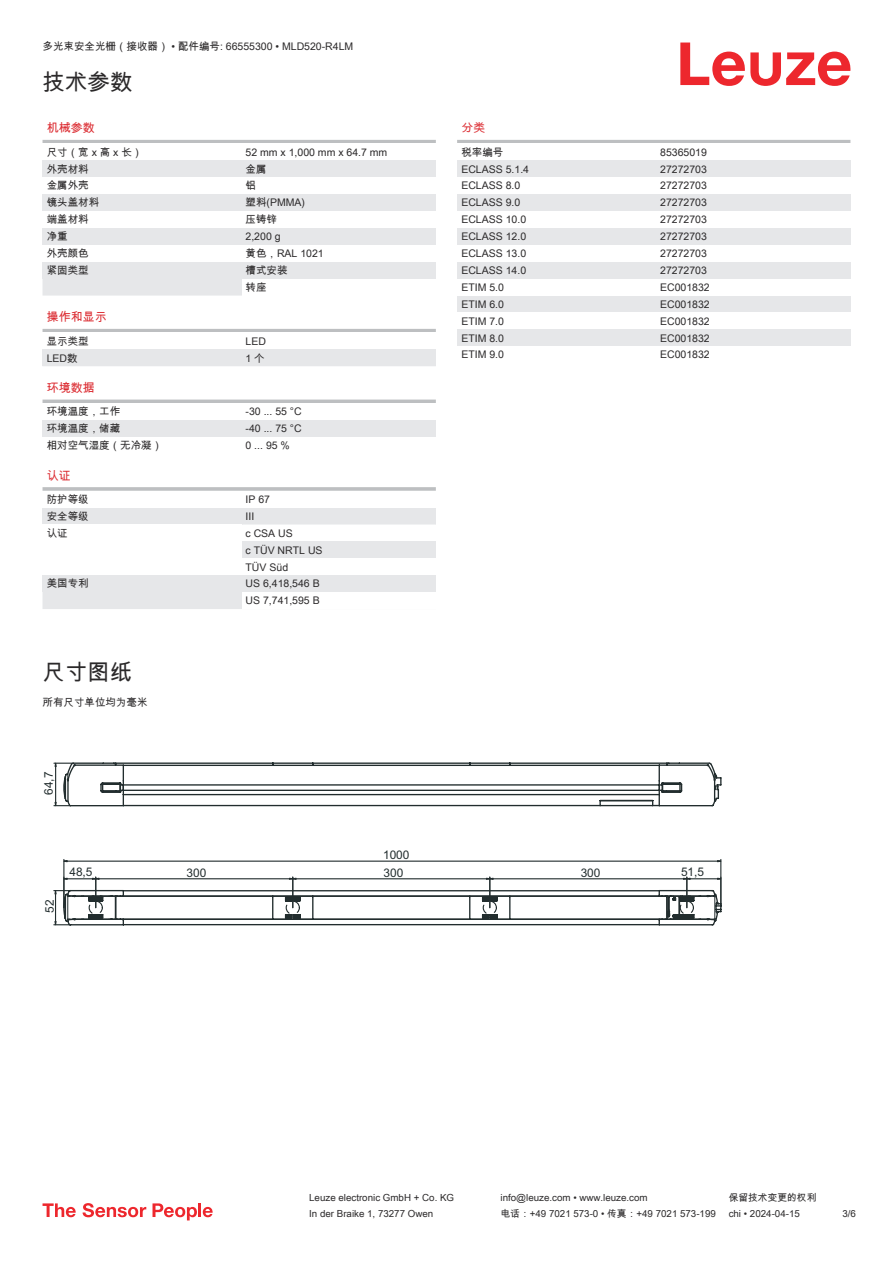
<style>
.page{position:relative;width:893px;height:1263px;background:#fff}
.page>*{position:absolute;margin:0;border:0;box-sizing:border-box;transform-origin:0 0}
.t1{font:22.5px "Arial Unicode MS";color:#2b292a}
.t2{font:12px "Arial Unicode MS";color:#db2a30}
.t3{font:11.85px "Arial";color:#222d2e}
.t4{font:10.5px/17px "Arial Unicode MS";color:#2b292a}
.t5{font:9.75px "Arial Unicode MS";color:#2b292a}
</style>
<div class="page">
<svg style="left:680px;top:43px;width:170px;height:43px"></svg>
<svg style="left:43px;top:279px;width:199px;height:330px"></svg>
<hr style="left:43px;top:140px;width:393px;height:3px;background:#bdbfc1">
<div style="left:43px;top:160px;width:199px;height:17px;background:#e6e7e9"></div>
<div style="left:242px;top:160px;width:194px;height:17px;background:#e6e7e9"></div>
<div style="left:43px;top:194px;width:199px;height:17px;background:#e6e7e9"></div>
<div style="left:242px;top:194px;width:194px;height:17px;background:#e6e7e9"></div>
<div style="left:43px;top:228px;width:199px;height:17px;background:#e6e7e9"></div>
<div style="left:242px;top:228px;width:194px;height:17px;background:#e6e7e9"></div>
<div style="left:43px;top:262px;width:199px;height:17px;background:#e6e7e9"></div>
<div style="left:242px;top:262px;width:194px;height:17px;background:#e6e7e9"></div>
<div style="left:43px;top:313px;width:393px;height:18px;background:#fff"></div>
<hr style="left:43px;top:329px;width:393px;height:3px;background:#bdbfc1">
<div style="left:43px;top:332px;width:199px;height:17px;background:#fff"></div>
<div style="left:43px;top:349px;width:199px;height:17px;background:#e6e7e9"></div>
<div style="left:242px;top:349px;width:194px;height:17px;background:#e6e7e9"></div>
<div style="left:43px;top:383px;width:393px;height:18px;background:#fff"></div>
<hr style="left:43px;top:400px;width:393px;height:3px;background:#bdbfc1">
<div style="left:43px;top:403px;width:199px;height:17px;background:#fff"></div>
<div style="left:43px;top:420px;width:199px;height:17px;background:#e6e7e9"></div>
<div style="left:242px;top:420px;width:194px;height:17px;background:#e6e7e9"></div>
<div style="left:43px;top:437px;width:199px;height:17px;background:#fff"></div>
<div style="left:43px;top:471px;width:393px;height:18px;background:#fff"></div>
<hr style="left:43px;top:487px;width:393px;height:4px;background:#c6c8c9">
<div style="left:43px;top:491px;width:199px;height:17px;background:#fff"></div>
<div style="left:43px;top:508px;width:199px;height:16px;background:#e6e7e9"></div>
<div style="left:242px;top:508px;width:194px;height:16px;background:#e6e7e9"></div>
<div style="left:43px;top:524px;width:199px;height:17px;background:#fff"></div>
<svg style="left:242px;top:524px;width:194px;height:1px"></svg>
<div style="left:242px;top:541px;width:194px;height:17px;background:#e6e7e9"></div>
<div style="left:43px;top:575px;width:199px;height:17px;background:#e6e7e9"></div>
<div style="left:242px;top:575px;width:194px;height:17px;background:#e6e7e9"></div>
<hr style="left:457px;top:140px;width:393px;height:3px;background:#bdbfc1">
<div style="left:457px;top:160px;width:200px;height:17px;background:#e6e7e9"></div>
<div style="left:657px;top:160px;width:193px;height:17px;background:#e6e7e9"></div>
<div style="left:457px;top:194px;width:200px;height:17px;background:#e6e7e9"></div>
<div style="left:657px;top:194px;width:193px;height:17px;background:#e6e7e9"></div>
<div style="left:457px;top:228px;width:200px;height:17px;background:#e6e7e9"></div>
<div style="left:657px;top:228px;width:193px;height:17px;background:#e6e7e9"></div>
<div style="left:457px;top:262px;width:200px;height:17px;background:#e6e7e9"></div>
<div style="left:657px;top:262px;width:193px;height:17px;background:#e6e7e9"></div>
<div style="left:457px;top:296px;width:200px;height:16px;background:#e6e7e9"></div>
<div style="left:657px;top:296px;width:193px;height:16px;background:#e6e7e9"></div>
<div style="left:457px;top:329px;width:200px;height:17px;background:#e6e7e9"></div>
<div style="left:657px;top:329px;width:193px;height:17px;background:#e6e7e9"></div>
<svg style="left:43px;top:1203px;width:33px;height:14px"></svg>
<svg style="left:83px;top:1203px;width:63px;height:14px"></svg>
<svg style="left:153px;top:1203px;width:44px;height:17px"></svg>
<hr style="left:198px;top:1203px;width:3px;height:14px;background:#ed272d">
<svg style="left:203px;top:1207px;width:10px;height:10px"></svg>
<hr style="left:63px;top:859px;width:1px;height:49px;background:#222d2e">
<hr style="left:720px;top:859px;width:1px;height:47px;background:#222d2e">
<hr style="left:67px;top:860px;width:651px;height:2px;background:#222d2e">
<svg style="left:63px;top:859px;width:5px;height:4px"></svg>
<svg style="left:716px;top:859px;width:5px;height:4px"></svg>
<svg style="left:54px;top:762px;width:667px;height:45px"></svg>
<svg style="left:54px;top:877px;width:667px;height:48px"></svg>
<p class="t4" style="left:43px;top:38px;width:312px">多光束安全光栅（接收器） • 配件编号: 66555300 • MLD520-R4LM</p>
<h1 class="t1" style="left:43px;top:66px;width:91px">技术参数</h1>
<p class="t2" style="left:47px;top:119px;width:49px">机械参数</p>
<p class="t4" style="left:47px;top:143px;width:97px">尺寸（宽 x 高 x 长）</p>
<p class="t4" style="left:246px;top:143px;width:143px">52 mm x 1,000 mm x 64.7 mm</p>
<p class="t4" style="left:47px;top:160px;width:43px">外壳材料</p>
<p class="t4" style="left:246px;top:160px;width:22px">金属</p>
<p class="t4" style="left:47px;top:177px;width:43px">金属外壳</p>
<p class="t4" style="left:246px;top:177px;width:12px">铝</p>
<p class="t4" style="left:47px;top:194px;width:54px">镜头盖材料</p>
<p class="t4" style="left:246px;top:194px;width:61px">塑料(PMMA)</p>
<p class="t4" style="left:47px;top:211px;width:43px">端盖材料</p>
<p class="t4" style="left:246px;top:211px;width:33px">压铸锌</p>
<p class="t4" style="left:47px;top:228px;width:22px">净重</p>
<p class="t4" style="left:246px;top:228px;width:37px">2,200 g</p>
<p class="t4" style="left:47px;top:245px;width:43px">外壳颜色</p>
<p class="t4" style="left:246px;top:245px;width:80px">黄色，RAL 1021</p>
<p class="t4" style="left:47px;top:262px;width:43px">紧固类型</p>
<p class="t4" style="left:246px;top:262px;width:43px">槽式安装转座</p>
<p class="t2" style="left:47px;top:308px;width:61px">操作和显示</p>
<p class="t4" style="left:47px;top:332px;width:43px">显示类型</p>
<p class="t4" style="left:246px;top:332px;width:22px">LED</p>
<p class="t4" style="left:47px;top:349px;width:32px">LED数</p>
<p class="t4" style="left:246px;top:349px;width:21px">1 个</p>
<p class="t2" style="left:47px;top:379px;width:49px">环境数据</p>
<p class="t4" style="left:47px;top:403px;width:75px">环境温度，工作</p>
<p class="t4" style="left:246px;top:403px;width:58px">-30 ... 55 °C</p>
<p class="t4" style="left:47px;top:420px;width:75px">环境温度，储藏</p>
<p class="t4" style="left:246px;top:420px;width:58px">-40 ... 75 °C</p>
<p class="t4" style="left:47px;top:437px;width:117px">相对空气湿度（无冷凝）</p>
<p class="t4" style="left:246px;top:437px;width:46px">0 ... 95 %</p>
<p class="t2" style="left:47px;top:467px;width:25px">认证</p>
<p class="t4" style="left:47px;top:490px;width:43px">防护等级</p>
<p class="t4" style="left:246px;top:490px;width:26px">IP 67</p>
<p class="t4" style="left:47px;top:507px;width:43px">安全等级</p>
<p class="t4" style="left:246px;top:508px;width:10px">III</p>
<p class="t4" style="left:47px;top:524px;width:22px">认证</p>
<p class="t4" style="left:246px;top:524px;width:79px">c CSA US<br>c TÜV NRTL US<br>TÜV Süd</p>
<p class="t4" style="left:47px;top:575px;width:43px">美国专利</p>
<p class="t4" style="left:246px;top:575px;width:76px">US 6,418,546 B<br>US 7,741,595 B</p>
<h1 class="t1" style="left:43px;top:656px;width:91px">尺寸图纸</h1>
<p class="t4" style="left:43px;top:693px;width:106px">所有尺寸单位均为毫米</p>
<p class="t3" style="left:44px;top:795px;width:25px;rotate:-90deg">64,7</p>
<p class="t3" style="left:383px;top:851px;width:28px">1000</p>
<p class="t2" style="left:461px;top:119px;width:25px">分类</p>
<p class="t4" style="left:461px;top:143px;width:43px">税率编号</p>
<p class="t4" style="left:660px;top:143px;width:48px">85365019</p>
<p class="t4" style="left:461px;top:160px;width:69px">ECLASS 5.1.4</p>
<p class="t4" style="left:660px;top:160px;width:48px">27272703</p>
<p class="t4" style="left:461px;top:177px;width:60px">ECLASS 8.0</p>
<p class="t4" style="left:660px;top:177px;width:48px">27272703</p>
<p class="t4" style="left:461px;top:194px;width:60px">ECLASS 9.0</p>
<p class="t4" style="left:660px;top:194px;width:48px">27272703</p>
<p class="t4" style="left:461px;top:211px;width:66px">ECLASS 10.0</p>
<p class="t4" style="left:660px;top:211px;width:48px">27272703</p>
<p class="t4" style="left:461px;top:228px;width:66px">ECLASS 12.0</p>
<p class="t4" style="left:660px;top:228px;width:48px">27272703</p>
<p class="t4" style="left:461px;top:245px;width:66px">ECLASS 13.0</p>
<p class="t4" style="left:660px;top:245px;width:48px">27272703</p>
<p class="t4" style="left:461px;top:262px;width:66px">ECLASS 14.0</p>
<p class="t4" style="left:660px;top:262px;width:48px">27272703</p>
<p class="t4" style="left:461px;top:278px;width:44px">ETIM 5.0</p>
<p class="t4" style="left:660px;top:278px;width:51px">EC001832</p>
<p class="t4" style="left:461px;top:295px;width:44px">ETIM 6.0</p>
<p class="t4" style="left:660px;top:295px;width:51px">EC001832</p>
<p class="t4" style="left:461px;top:312px;width:44px">ETIM 7.0</p>
<p class="t4" style="left:660px;top:312px;width:51px">EC001832</p>
<p class="t4" style="left:461px;top:329px;width:44px">ETIM 8.0</p>
<p class="t4" style="left:660px;top:329px;width:51px">EC001832</p>
<p class="t4" style="left:461px;top:346px;width:44px">ETIM 9.0</p>
<p class="t4" style="left:660px;top:346px;width:51px">EC001832</p>
<p class="t3" style="left:45px;top:913px;width:15px;rotate:-90deg">52</p>
<p class="t3" style="left:69px;top:867px;width:25px">48,5</p>
<p class="t3" style="left:187px;top:868px;width:21px">300</p>
<p class="t3" style="left:384px;top:868px;width:21px">300</p>
<p class="t3" style="left:581px;top:868px;width:21px">300</p>
<p class="t3" style="left:681px;top:867px;width:25px">51,5</p>
<p class="t5" style="left:309px;top:1191px;width:146px">Leuze electronic GmbH + Co. KG</p>
<p class="t5" style="left:501px;top:1191px;width:149px">info@leuze.com • www.leuze.com</p>
<p class="t5" style="left:729px;top:1191px;width:89px">保留技术变更的权利</p>
<p class="t5" style="left:309px;top:1206px;width:126px">In der Braike 1, 73277 Owen</p>
<p class="t5" style="left:501px;top:1206px;width:217px">电话：+49 7021 573-0 • 传真：+49 7021 573-199</p>
<p class="t5" style="left:729px;top:1206px;width:73px">chi • 2024-04-15</p>
<p class="t5" style="left:842px;top:1206px;width:15px">3/6</p>
</div>
